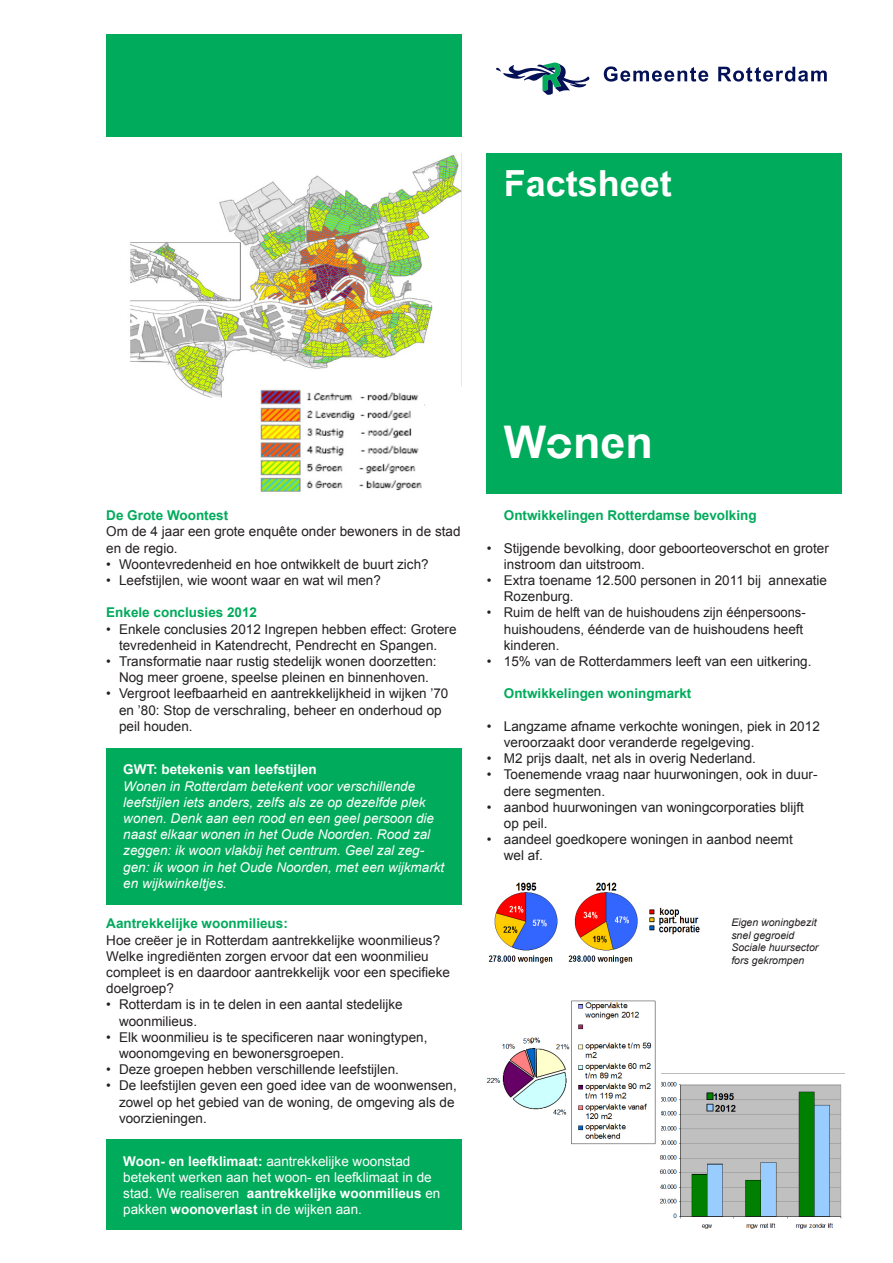
<style>
.page{position:relative;width:893px;height:1263px;background:#fff}
.page>*{position:absolute;margin:0;border:0;box-sizing:border-box;transform-origin:0 0}
.t1{font:700 45px "Arialfor Rotterdam";color:#fff}
.t2{font:700 36px "Arialfor Rotterdam";color:#fff}
.t3{font:13.5px/16.2px "Arial";color:#231f20}
.t4{font:italic 13.5px/16.2px "Arial";color:#fff}
.t5{font:13.5px/16.2px "Arial";color:#fff}
.t6{font:700 13.5px "Arial";color:#00ab5b}
.t7{font:13.5px/16.2px "Arial";color:#231f20;scale:.96 1}
.t8{font:700 13.5px "Arial";color:#fff}
.t9{font:italic 10.5px/12.6px "Arial";color:#231f20}
.s1{font-weight:700}
</style>
<div class="page">
<div style="left:106px;top:34px;width:355px;height:102px;background:#00ab5b"></div>
<svg style="left:604px;top:66px;width:104px;height:16px"></svg>
<svg style="left:718px;top:67px;width:109px;height:15px"></svg>
<svg style="left:496px;top:62px;width:93px;height:33px"></svg>
<div style="left:487px;top:153px;width:355px;height:340px;background:#00ab5b"></div>
<div style="left:106px;top:748px;width:355px;height:156px;background:#00ab5b"></div>
<div style="left:106px;top:1140px;width:355px;height:90px;background:#00ab5b"></div>
<img style="left:130px;top:155px;width:331px;height:337px">
<img style="left:659px;top:1073px;width:185px;height:156px">
<img style="left:488px;top:882px;width:212px;height:82px">
<img style="left:486px;top:1000px;width:175px;height:148px">
<p class="t2" style="left:504px;top:163px;width:170px">Factsheet</p>
<p class="t6" style="left:106px;top:506px;width:124px">De Grote Woontest</p>
<p class="t3" style="left:106px;top:524px;width:356px">Om de 4 jaar een grote enquête onder bewoners in de stad en de regio.</p>
<p class="t3" style="left:106px;top:556px;width:324px">• Woontevredenheid en hoe ontwikkelt de buurt zich?</p>
<p class="t3" style="left:106px;top:572px;width:276px">• Leefstijlen, wie woont waar en wat wil men?</p>
<p class="t6" style="left:106px;top:604px;width:152px">Enkele conclusies 2012</p>
<p class="t3" style="left:106px;top:621px;width:352px;text-align:center">• Enkele conclusies 2012 Ingrepen hebben effect: Grotere tevredenheid in Katendrecht, Pendrecht en Spangen.</p>
<p class="t3" style="left:106px;top:653px;width:332px;text-align:center">• Transformatie naar rustig stedelijk wonen doorzetten:<br>Nog meer groene, speelse pleinen en binnenhoven.</p>
<p class="t3" style="left:119px;top:686px;width:331px;text-indent:-13px">• Vergroot leefbaarheid en aantrekkelijkheid in wijken ’70 en ’80: Stop de verschraling, beheer en onderhoud op peil houden.</p>
<p class="t8" style="left:123px;top:761px;width:195px">GWT: betekenis van leefstijlen</p>
<p class="t4" style="left:123px;top:778px;width:323px">Wonen in Rotterdam betekent voor verschillende leefstijlen iets anders, zelfs als ze op dezelfde plek wonen. Denk aan een rood en een geel persoon die naast elkaar wonen in het Oude Noorden. Rood zal zeggen: ik woon vlakbij het centrum. Geel zal zeg&shy;gen: ik woon in het Oude Noorden, met een wijkmarkt en wijkwinkeltjes.</p>
<p class="t6" style="left:106px;top:915px;width:183px">Aantrekkelijke woonmilieus:</p>
<p class="t3" style="left:106px;top:932px;width:345px">Hoe creëer je in Rotterdam aantrekkelijke woonmilieus?<br>Welke ingrediënten zorgen ervoor dat een woonmilieu compleet is en daardoor aantrekkelijk voor een specifieke doelgroep?</p>
<p class="t3" style="left:119px;top:997px;width:285px;text-indent:-13px">• Rotterdam is in te delen in een aantal stedelijke woonmilieus.</p>
<p class="t3" style="left:119px;top:1029px;width:310px;text-indent:-13px">• Elk woonmilieu is te specificeren naar woningtypen, woonomgeving en bewonersgroepen.</p>
<p class="t3" style="left:106px;top:1061px;width:294px">• Deze groepen hebben verschillende leefstijlen.</p>
<p class="t3" style="left:119px;top:1078px;width:339px;text-indent:-13px">• De leefstijlen geven een goed idee van de woonwensen, zowel op het gebied van de woning, de omgeving als de voorzieningen.</p>
<p class="t5" style="left:123px;top:1153px;width:319px"><span class="s1">Woon- en leefklimaat:</span> aantrekkelijke woonstad betekent werken aan het woon- en leefklimaat in de stad. We realiseren <span class="s1">aantrekkelijke woonmilieus</span> en pakken <span class="s1">woonoverlast</span> in de wijken aan.</p>
<p class="t1" style="left:504px;top:417px;width:151px">Wonen</p>
<p class="t6" style="left:504px;top:506px;width:254px">Ontwikkelingen Rotterdamse bevolking</p>
<p class="t3" style="left:504px;top:540px;width:326px;text-indent:-17px">• Stijgende bevolking, door geboorteoverschot en groter instroom dan uitstroom.</p>
<p class="t3" style="left:504px;top:572px;width:325px;text-indent:-17px">• Extra toename 12.500 personen in 2011 bij annexatie<br>Rozenburg.</p>
<p class="t7" style="left:504px;top:605px;width:316px;text-indent:-17px">• Ruim de helft van de huishoudens zijn éénpersoons&shy;huishoudens, éénderde van de huishoudens heeft kinderen.</p>
<p class="t3" style="left:487px;top:653px;width:326px">• 15% van de Rotterdammers leeft van een uitkering.</p>
<p class="t6" style="left:504px;top:685px;width:189px">Ontwikkelingen woningmarkt</p>
<p class="t3" style="left:504px;top:718px;width:317px;text-indent:-17px">• Langzame afname verkochte woningen, piek in 2012 veroorzaakt door veranderde regelgeving.</p>
<p class="t3" style="left:487px;top:750px;width:271px">• M2 prijs daalt, net als in overig Nederland.</p>
<p class="t3" style="left:504px;top:767px;width:315px;text-indent:-17px">• Toenemende vraag naar huurwoningen, ook in duur&shy;dere segmenten.</p>
<p class="t3" style="left:504px;top:799px;width:302px;text-indent:-17px">• aanbod huurwoningen van woningcorporaties blijft op peil.</p>
<p class="t3" style="left:504px;top:831px;width:290px;text-indent:-17px">• aandeel goedkopere woningen in aanbod neemt wel af.</p>
<p class="t9" style="left:731px;top:916px;width:87px">Eigen woningbezit snel gegroeid</p>
<p class="t9" style="left:731px;top:941px;width:88px">Sociale huursector fors gekrompen</p>
</div>
